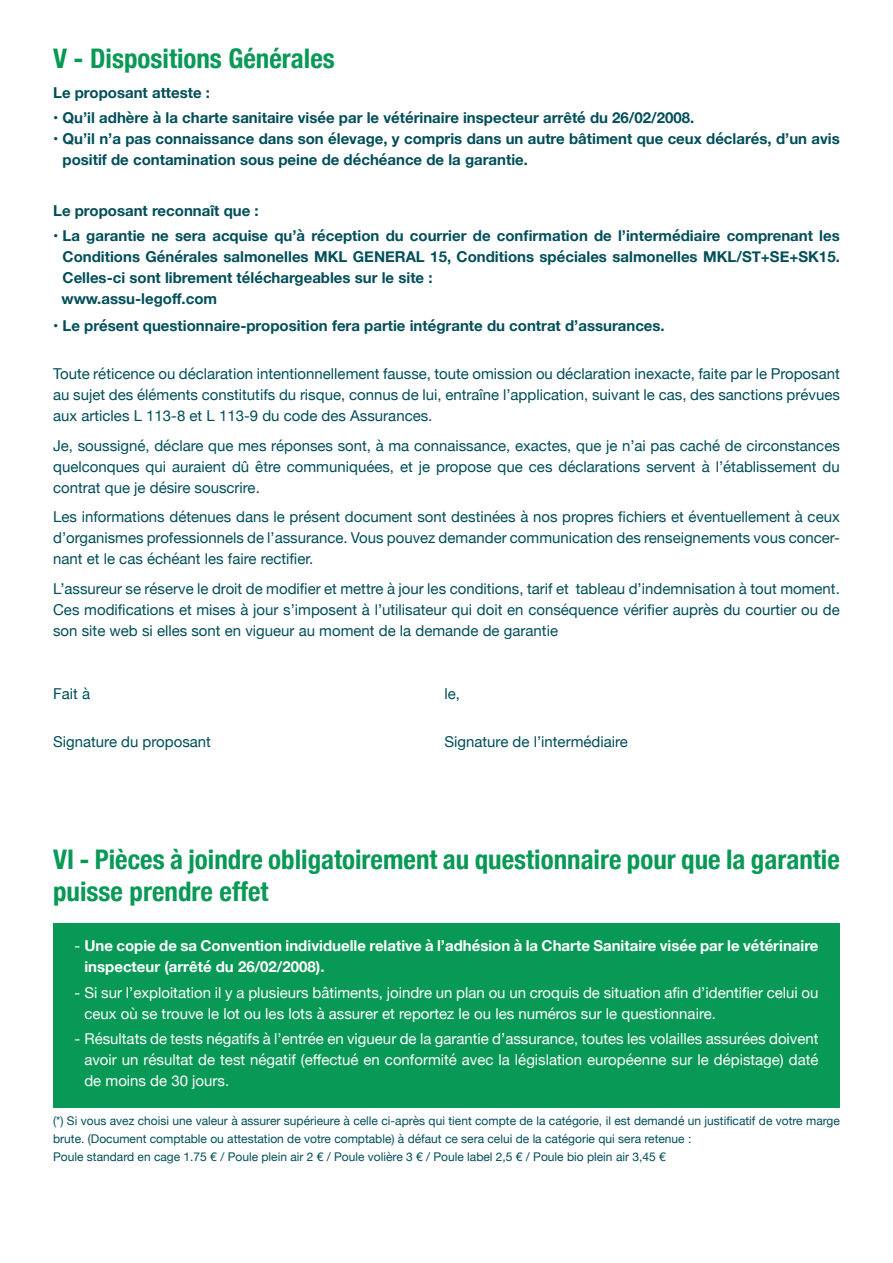
<style>
.page{position:relative;width:893px;height:1263px;background:#fff}
.page>*{position:absolute;margin:0;border:0;box-sizing:border-box;transform-origin:0 0}
.t1{font:700 condensed 27px/32.4px "Helvetica Neue";color:#099956}
.t2{font:15px/21px "Helvetica Neue";color:#004e59;text-align:justify}
.t3{font:700 15px/21px "Helvetica Neue";color:#004e59}
.t4{font:15px/21px "Helvetica Neue";color:#fff}
.t5{font:700 15px/21px "Helvetica Neue";color:#fff}
.t6{font:12px/18px "Helvetica Neue";color:#004e59}
.s1{font-weight:400}
</style>
<div class="page">
<div style="left:53px;top:923px;width:787px;height:185px;background:#099956"></div>
<p class="t1" style="left:53px;top:41px;width:283px">V - Dispositions Générales</p>
<p class="t3" style="left:53px;top:83px;width:158px">Le proposant atteste :</p>
<p class="t3" style="left:53px;top:108px;width:643px">• Qu’il adhère à la charte sanitaire visée par le vétérinaire inspecteur arrêté du 26/02/2008.</p>
<p class="t3" style="left:63px;top:129px;width:779px;text-indent:-9px">• Qu’il n’a pas connaissance dans son élevage, y compris dans un autre bâtiment que ceux déclarés, d’un avis positif de contamination sous peine de déchéance de la garantie.</p>
<p class="t3" style="left:53px;top:200px;width:207px">Le proposant reconnaît que :</p>
<p class="t3" style="left:63px;top:226px;width:779px;text-align:justify;text-indent:-9px">• La garantie ne sera acquise qu’à réception du courrier de confirmation de l’intermédiaire comprenant les Conditions Générales salmonelles MKL GENERAL 15, Conditions spéciales salmonelles MKL/ST+SE+SK15.<br>Celles-ci sont librement téléchargeables sur le site :</p>
<p class="t3" style="left:61px;top:289px;width:157px">www.assu-legoff.com</p>
<p class="t3" style="left:53px;top:316px;width:613px">• Le présent questionnaire-proposition fera partie intégrante du contrat d’assurances.</p>
<p class="t2" style="left:53px;top:364px;width:788px">Toute réticence ou déclaration intentionnellement fausse, toute omission ou déclaration inexacte, faite par le Proposant au sujet des éléments constitutifs du risque, connus de lui, entraîne l’application, suivant le cas, des sanctions prévues aux articles L 113-8 et L 113-9 du code des Assurances.</p>
<p class="t2" style="left:53px;top:436px;width:788px">Je, soussigné, déclare que mes réponses sont, à ma connaissance, exactes, que je n’ai pas caché de circonstances quelconques qui auraient dû être communiquées, et je propose que ces déclarations servent à l’établissement du contrat que je désire souscrire.</p>
<p class="t2" style="left:53px;top:507px;width:788px">Les informations détenues dans le présent document sont destinées à nos propres fichiers et éventuellement à ceux d’organismes professionnels de l’assurance. Vous pouvez demander communication des renseignements vous concer&shy;nant et le cas échéant les faire rectifier.</p>
<p class="t2" style="left:53px;top:579px;width:788px">L’assureur se réserve le droit de modifier et mettre à jour les conditions, tarif et tableau d’indemnisation à tout moment.<br>Ces modifications et mises à jour s’imposent à l’utilisateur qui doit en conséquence vérifier auprès du courtier ou de son site web si elles sont en vigueur au moment de la demande de garantie</p>
<p class="t2" style="left:53px;top:684px;width:38px">Fait à</p>
<p class="t2" style="left:445px;top:684px;width:17px">le,</p>
<p class="t2" style="left:53px;top:732px;width:159px">Signature du proposant</p>
<p class="t2" style="left:444px;top:732px;width:185px">Signature de l’intermédiaire</p>
<p class="t1" style="left:53px;top:841px;width:788px">VI - Pièces à joindre obligatoirement au questionnaire pour que la garantie puisse prendre effet</p>
<p class="t5" style="left:84px;top:936px;width:736px;text-indent:-10px"><span class="s1">-</span> Une copie de sa Convention individuelle relative à l’adhésion à la Charte Sanitaire visée par le vétérinaire inspecteur (arrêté du 26/02/2008).</p>
<p class="t4" style="left:84px;top:983px;width:736px;text-indent:-10px">- Si sur l’exploitation il y a plusieurs bâtiments, joindre un plan ou un croquis de situation afin d’identifier celui ou ceux où se trouve le lot ou les lots à assurer et reportez le ou les numéros sur le questionnaire.</p>
<p class="t4" style="left:84px;top:1029px;width:736px;text-align:justify;text-indent:-10px">- Résultats de tests négatifs à l’entrée en vigueur de la garantie d’assurance, toutes les volailles assurées doivent avoir un résultat de test négatif (effectué en conformité avec la législation européenne sur le dépistage) daté de moins de 30 jours.</p>
<p class="t6" style="left:53px;top:1112px;width:788px">(*) Si vous avez choisi une valeur à assurer supérieure à celle ci-après qui tient compte de la catégorie, il est demandé un justificatif de votre marge brute. (Document comptable ou attestation de votre comptable) à défaut ce sera celui de la catégorie qui sera retenue :</p>
<p class="t6" style="left:53px;top:1148px;width:614px">Poule standard en cage 1.75 € / Poule plein air 2 € / Poule volière 3 € / Poule label 2,5 € / Poule bio plein air 3,45 €</p>
</div>
